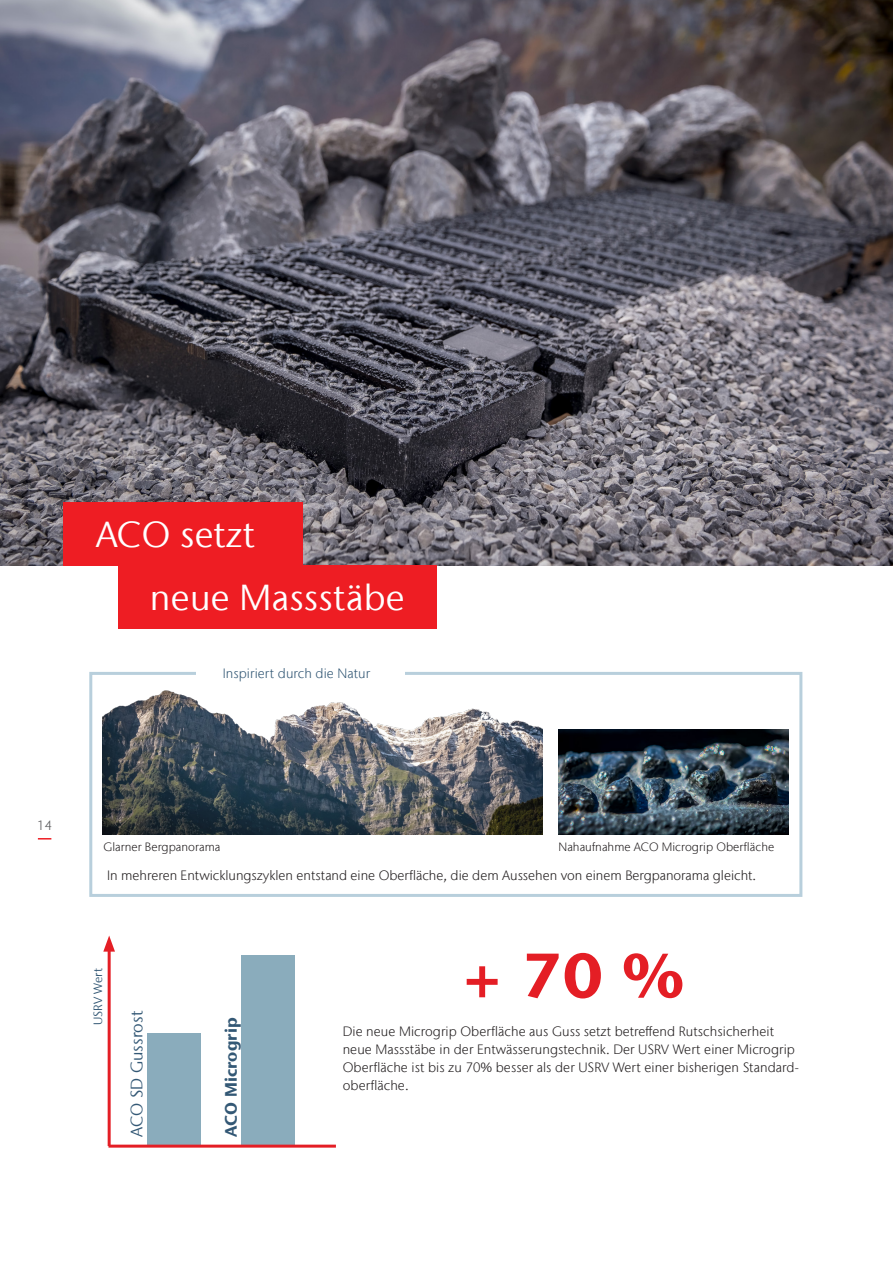
<style>
.page{position:relative;width:893px;height:1263px;background:#fff}
.page>*{position:absolute;margin:0;border:0;box-sizing:border-box;transform-origin:0 0}
.Enumeration_Base{font:700 63px "Stone Sans IIITC Com";color:#e41e25}
.Title_Cluster_Red{font:36px "Stone Sans IIITC Com";letter-spacing:.01em;color:#fff}
.Enumeration_Base-2{font:16.5px "Stone Sans IIITC Com";letter-spacing:.005em;color:#335875}
.Enumeration_Base-3{font:700 16.5px "Stone Sans IIITC Com";letter-spacing:.005em;color:#335875}
.Enumeration_Base-4{font:300 13.5px/18px "Stone Sans IIITC Com";letter-spacing:.005em;color:#231f20}
.Info_box{font:300 13.5px "Stone Sans IIITC Com";letter-spacing:.005em;color:#335875}
.t1{font:300 13.5px "Stone Sans IIITC Com";color:#57585a}
.Enumeration_Base-5{font:300 12px "Stone Sans IIITC Com";letter-spacing:.005em;color:#231f20}
.Enumeration_Base-6{font:12px "Stone Sans IIITC Com";letter-spacing:.005em;color:#335875}
</style>
<div class="page">
<svg style="left:38px;top:838px;width:13px;height:1px"></svg>
<img style="left:0;top:0;width:893px;height:566px">
<div style="left:118px;top:566px;width:319px;height:63px;background:#ee1d23"></div>
<div style="left:64px;top:502px;width:239px;height:64px;background:#ee1d23"></div>
<div style="left:89px;top:672px;width:713px;height:225px;border:3px solid #b8cfdc"></div>
<img style="left:102px;top:672px;width:440px;height:163px">
<img style="left:559px;top:729px;width:229px;height:106px">
<div style="left:196px;top:654px;width:208px;height:36px;background:#fff"></div>
<div style="left:241px;top:955px;width:54px;height:191px;background:#8aacbc"></div>
<div style="left:148px;top:1033px;width:53px;height:112px;background:#8aacbc"></div>
<hr style="left:108px;top:1144px;width:228px;height:3px;background:#e41e25">
<hr style="left:108px;top:946px;width:3px;height:200px;background:#e41e25">
<svg style="left:103px;top:935px;width:12px;height:17px"></svg>
<p class="Title_Cluster_Red" style="left:96px;top:512px;width:161px">ACO setzt</p>
<p class="Title_Cluster_Red" style="left:150px;top:575px;width:256px">neue Massstäbe</p>
<p class="Info_box" style="left:223px;top:665px;width:149px">Inspiriert durch die Natur</p>
<p class="t1" style="left:37px;top:816px;width:16px">14</p>
<p class="Enumeration_Base-5" style="left:559px;top:839px;width:217px">Nahaufnahme ACO Microgrip Oberfläche</p>
<p class="Enumeration_Base-5" style="left:103px;top:839px;width:118px">Glarner Bergpanorama</p>
<p class="Enumeration_Base-4" style="left:107px;top:866px;width:651px">In mehreren Entwicklungszyklen entstand eine Oberfläche, die dem Aussehen von einem Bergpanorama gleicht.</p>
<p class="Enumeration_Base-6" style="left:91px;top:1025px;width:59px;rotate:-90deg">USRV Wert</p>
<p class="Enumeration_Base-2" style="left:127px;top:1136px;width:127px;rotate:-90deg">ACO SD Gussrost</p>
<p class="Enumeration_Base-3" style="left:220px;top:1136px;width:120px;rotate:-90deg">ACO Microgrip</p>
<p class="Enumeration_Base" style="left:462px;top:935px;width:224px">+ 70 %</p>
<p class="Enumeration_Base-4" style="left:343px;top:1022px;width:458px">Die neue Microgrip Oberfläche aus Guss setzt betreffend Rutschsicherheit neue Massstäbe in der Entwässerungstechnik. Der USRV Wert einer Microgrip Oberfläche ist bis zu 70% besser als der USRV Wert einer bisherigen Standard&shy;oberfläche.</p>
</div>
